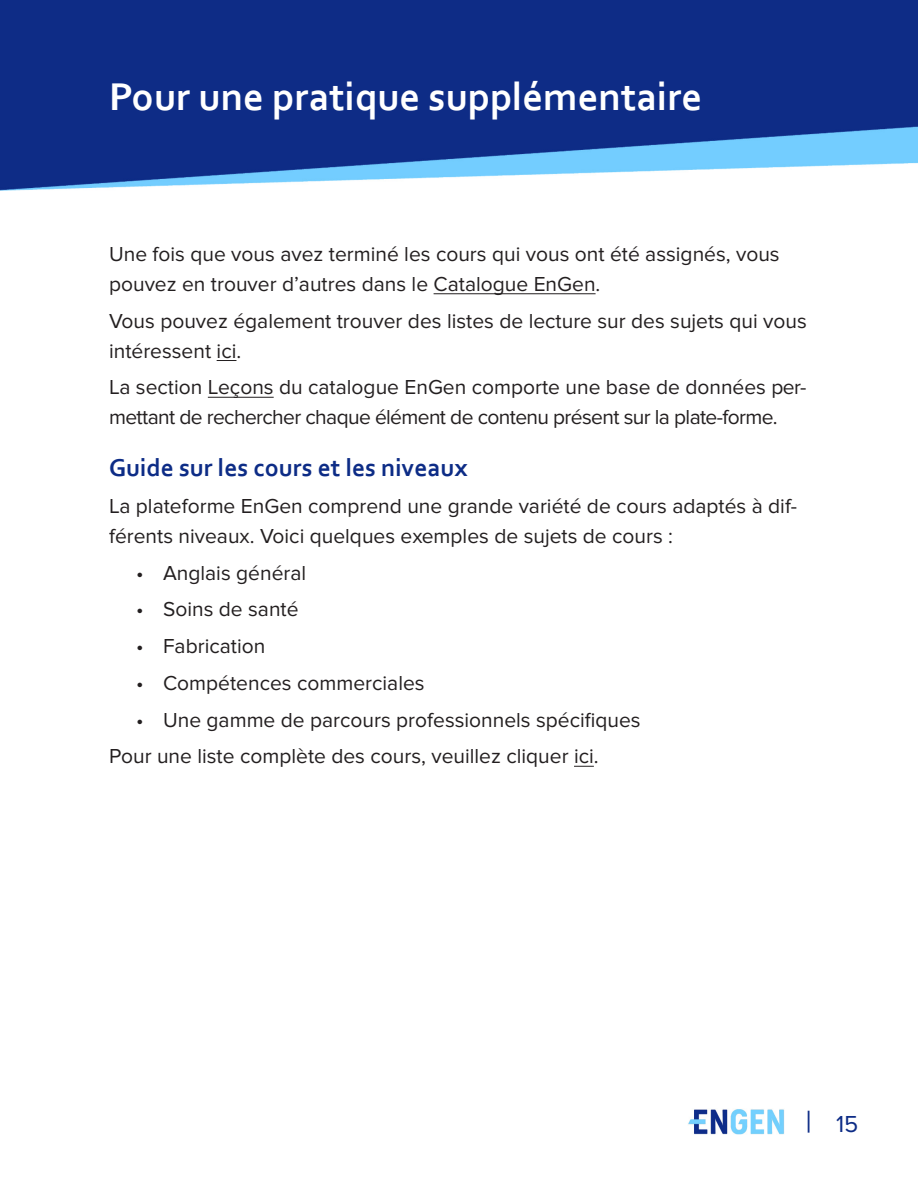
<style>
.page{position:relative;width:918px;height:1188px;background:#fff}
.page>*{position:absolute;margin:0;border:0;box-sizing:border-box;transform-origin:0 0}
.t1{font:700 40.5px "Corbel";color:#fff}
.t2{font:700 25.5px "Corbel";color:#0d2c86}
.t3{font:24px "Proxima Nova";color:#0d2c86}
.t4{font:21px/30px "Proxima Nova";color:#231f20}
.t5{font:21px/30px "Proxima Nova";letter-spacing:-.03em;color:#231f20}
.s1{font-size:31.05px}
</style>
<div class="page">
<img style="left:688px;top:1109px;width:96px;height:26px">
<hr style="left:434px;top:294px;width:162px;height:1px;background:#231f20">
<svg style="left:217px;top:360px;width:19px;height:1px"></svg>
<hr style="left:208px;top:397px;width:66px;height:1px;background:#231f20">
<svg style="left:574px;top:766px;width:20px;height:1px"></svg>
<img style="left:0;top:0;width:918px;height:190px">
<p class="t1" style="left:109px;top:72px;width:595px">Pour une pratique supplémentaire</p>
<p class="t4" style="left:109px;top:239px;width:672px">Une fois que vous avez terminé les cours qui vous ont été assignés, vous pouvez en trouver d’autres dans le Catalogue EnGen.</p>
<p class="t4" style="left:109px;top:306px;width:699px">Vous pouvez également trouver des listes de lecture sur des sujets qui vous intéressent ici.</p>
<p class="t5" style="left:109px;top:373px;width:699px">La section Leçons du catalogue EnGen comporte une base de données per&shy;mettant de rechercher chaque élément de contenu présent sur la plate-forme.</p>
<p class="t2" style="left:109px;top:452px;width:360px">Guide sur les cours et les niveaux</p>
<p class="t4" style="left:109px;top:491px;width:690px">La plateforme EnGen comprend une grande variété de cours adaptés à dif&shy;férents niveaux. Voici quelques exemples de sujets de cours :</p>
<p class="t4" style="left:136px;top:558px;width:172px">• Anglais général</p>
<p class="t4" style="left:136px;top:595px;width:164px">• Soins de santé</p>
<p class="t4" style="left:136px;top:632px;width:131px">• Fabrication</p>
<p class="t4" style="left:136px;top:668px;width:290px">• Compétences commerciales</p>
<p class="t4" style="left:136px;top:705px;width:506px">• Une gamme de parcours professionnels spécifiques</p>
<p class="t4" style="left:109px;top:742px;width:491px">Pour une liste complète des cours, veuillez cliquer ici.</p>
<p class="t3" style="left:806px;top:1111px;width:54px"><span class="s1">|</span> 15</p>
</div>
